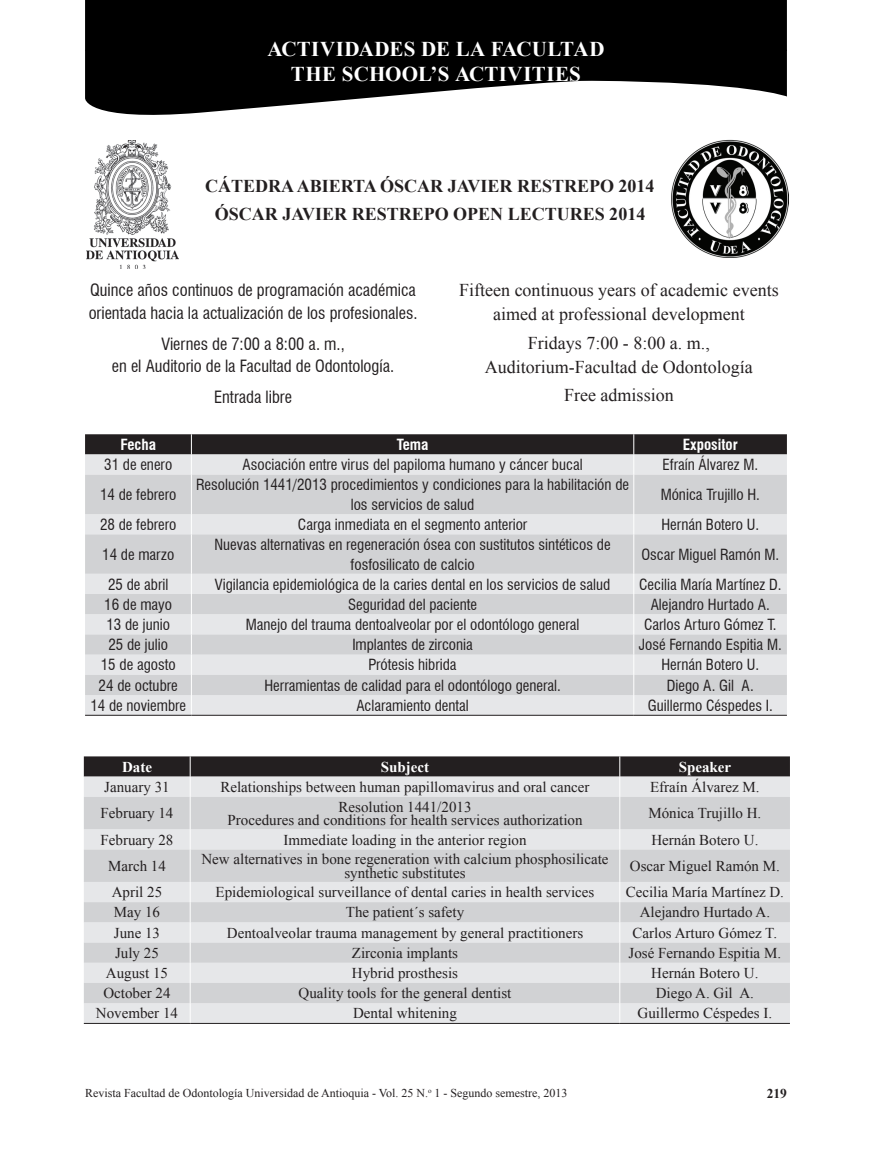
<style>
.page{position:relative;width:872px;height:1149px;background:#fff}
.page>*{position:absolute;margin:0;border:0;box-sizing:border-box;transform-origin:0 0}
.t1{font:700 21px/25.2px "Times New Roman";letter-spacing:.01em;color:#fff;text-align:center}
.t2{font:18px/24px "Times New Roman";color:#231f20;text-align:center}
.t3{font:700 18px/27.5px "Times New Roman";color:#231f20;text-align:center}
.t4{font:condensed 16.5px/22.5px "Swiss 721 BT";color:#231f20}
.t5{font:condensed 15px/19.5px "Swiss 721 BT";color:#231f20;text-align:center}
.t6{font:15px/13.5px "Times New Roman";color:#231f20;text-align:center}
.t7{font:700 condensed 15px "Swiss 721 BT";color:#fff}
.t8{font:700 15px "Times New Roman";color:#fff}
.t9{font:700 13.5px "Times New Roman";color:#231f20}
.t10{font:12px "Times New Roman";color:#231f20}
</style>
<div class="page">
<div style="left:85px;top:694px;width:702px;height:20px;background:#e6e7e9"></div>
<svg style="left:85px;top:474px;width:702px;height:220px;background:#d8d9db"></svg>
<svg style="left:85px;top:434px;width:702px;height:40px;background:#858385"></svg>
<hr style="left:191px;top:474px;width:1px;height:40px;background:#fff">
<hr style="left:633px;top:474px;width:1px;height:40px;background:#fff">
<svg style="left:191px;top:514px;width:1px;height:20px"></svg>
<svg style="left:633px;top:514px;width:1px;height:20px"></svg>
<hr style="left:191px;top:534px;width:1px;height:39px;background:#fff">
<hr style="left:633px;top:534px;width:1px;height:39px;background:#fff">
<svg style="left:191px;top:573px;width:1px;height:141px"></svg>
<svg style="left:633px;top:573px;width:1px;height:141px"></svg>
<hr style="left:85px;top:714px;width:106px;height:1px;background:#231f20">
<hr style="left:191px;top:714px;width:443px;height:1px;background:#231f20">
<hr style="left:634px;top:714px;width:153px;height:1px;background:#231f20">
<div style="left:84px;top:1002px;width:706px;height:20px;background:#e6e7e9"></div>
<svg style="left:84px;top:796px;width:706px;height:206px;background:#d9dadc"></svg>
<svg style="left:84px;top:756px;width:706px;height:40px;background:#858385"></svg>
<hr style="left:190px;top:796px;width:1px;height:33px;background:#fff">
<hr style="left:619px;top:796px;width:1px;height:33px;background:#fff">
<svg style="left:190px;top:829px;width:1px;height:20px"></svg>
<svg style="left:619px;top:829px;width:1px;height:20px"></svg>
<hr style="left:190px;top:849px;width:1px;height:32px;background:#fff">
<hr style="left:619px;top:849px;width:1px;height:32px;background:#fff">
<svg style="left:190px;top:881px;width:1px;height:141px"></svg>
<svg style="left:619px;top:881px;width:1px;height:141px"></svg>
<hr style="left:84px;top:1022px;width:106px;height:1px;background:#231f20">
<hr style="left:190px;top:1022px;width:430px;height:1px;background:#231f20">
<hr style="left:620px;top:1022px;width:170px;height:1px;background:#231f20">
<svg style="left:85px;top:0;width:702px;height:115px;fill:#000"></svg>
<img style="left:87px;top:140px;width:91px;height:128px">
<img style="left:671px;top:139px;width:117px;height:118px">
<h1 class="t1" style="left:267px;top:36px;width:338px">ACTIVIDADES DE LA FACULTAD<br>THE SCHOOL’S ACTIVITIES</h1>
<p class="t3" style="left:205px;top:172px;width:451px">CÁTEDRA ABIERTA ÓSCAR JAVIER RESTREPO 2014<br>ÓSCAR JAVIER RESTREPO OPEN LECTURES 2014</p>
<p class="t4" style="left:89px;top:279px;width:330px">Quince años continuos de programación académica orientada hacia la actualización de los profesionales.</p>
<p class="t4" style="left:112px;top:332px;width:284px;text-align:center">Viernes de 7:00 a 8:00 a. m.,<br>en el Auditorio de la Facultad de Odontología.</p>
<p class="t4" style="left:214px;top:386px;width:79px">Entrada libre</p>
<p class="t2" style="left:459px;top:278px;width:321px">Fifteen continuous years of academic events aimed at professional development</p>
<p class="t2" style="left:485px;top:330px;width:269px">Fridays 7:00 - 8:00 a. m.,<br>Auditorium-Facultad de Odontología</p>
<p class="t2" style="left:564px;top:382px;width:111px">Free admission</p>
<p class="t7" style="left:120px;top:435px;width:37px">Fecha</p>
<p class="t7" style="left:397px;top:435px;width:33px">Tema</p>
<p class="t7" style="left:683px;top:435px;width:56px">Expositor</p>
<p class="t5" style="left:104px;top:455px;width:70px">31 de enero</p>
<p class="t5" style="left:242px;top:455px;width:342px">Asociación entre virus del papiloma humano y cáncer bucal</p>
<p class="t5" style="left:662px;top:455px;width:97px">Efraín Álvarez M.</p>
<p class="t5" style="left:100px;top:485px;width:78px">14 de febrero</p>
<p class="t5" style="left:196px;top:475px;width:434px">Resolución 1441/2013 procedimientos y condiciones para la habilitación de los servicios de salud</p>
<p class="t5" style="left:660px;top:485px;width:101px">Mónica Trujillo H.</p>
<p class="t5" style="left:100px;top:514px;width:78px">28 de febrero</p>
<p class="t5" style="left:298px;top:514px;width:231px">Carga inmediata en el segmento anterior</p>
<p class="t5" style="left:661px;top:514px;width:99px">Hernán Botero U.</p>
<p class="t5" style="left:102px;top:544px;width:73px">14 de marzo</p>
<p class="t5" style="left:214px;top:534px;width:397px">Nuevas alternativas en regeneración ósea con sustitutos sintéticos de fosfosilicato de calcio</p>
<p class="t5" style="left:641px;top:544px;width:139px">Oscar Miguel Ramón M.</p>
<p class="t5" style="left:108px;top:574px;width:62px">25 de abril</p>
<p class="t5" style="left:215px;top:574px;width:397px">Vigilancia epidemiológica de la caries dental en los servicios de salud</p>
<p class="t5" style="left:639px;top:574px;width:144px">Cecilia María Martínez D.</p>
<p class="t5" style="left:104px;top:594px;width:69px">16 de mayo</p>
<p class="t5" style="left:348px;top:594px;width:130px">Seguridad del paciente</p>
<p class="t5" style="left:650px;top:594px;width:121px">Alejandro Hurtado A.</p>
<p class="t5" style="left:106px;top:614px;width:65px">13 de junio</p>
<p class="t5" style="left:246px;top:614px;width:335px">Manejo del trauma dentoalveolar por el odontólogo general</p>
<p class="t5" style="left:644px;top:614px;width:134px">Carlos Arturo Gómez T.</p>
<p class="t5" style="left:108px;top:634px;width:61px">25 de julio</p>
<p class="t5" style="left:352px;top:634px;width:122px">Implantes de zirconia</p>
<p class="t5" style="left:639px;top:634px;width:144px">José Fernando Espitia M.</p>
<p class="t5" style="left:101px;top:655px;width:76px">15 de agosto</p>
<p class="t5" style="left:368px;top:655px;width:90px">Prótesis hibrida</p>
<p class="t5" style="left:661px;top:655px;width:99px">Hernán Botero U.</p>
<p class="t5" style="left:99px;top:675px;width:81px">24 de octubre</p>
<p class="t5" style="left:264px;top:675px;width:298px">Herramientas de calidad para el odontólogo general.</p>
<p class="t5" style="left:667px;top:675px;width:88px">Diego A. Gil A.</p>
<p class="t5" style="left:90px;top:695px;width:97px">14 de noviembre</p>
<p class="t5" style="left:356px;top:695px;width:114px">Aclaramiento dental</p>
<p class="t5" style="left:648px;top:695px;width:126px">Guillermo Céspedes I.</p>
<p class="t8" style="left:122px;top:756px;width:31px">Date</p>
<p class="t8" style="left:381px;top:756px;width:50px">Subject</p>
<p class="t8" style="left:678px;top:756px;width:54px">Speaker</p>
<p class="t6" style="left:104px;top:779px;width:67px">January 31</p>
<p class="t6" style="left:220px;top:779px;width:371px">Relationships between human papillomavirus and oral cancer</p>
<p class="t6" style="left:650px;top:779px;width:111px">Efraín Álvarez M.</p>
<p class="t6" style="left:101px;top:806px;width:74px">February 14</p>
<p class="t6" style="left:227px;top:799px;width:356px">Resolution 1441/2013<br>Procedures and conditions for health services authorization</p>
<p class="t6" style="left:648px;top:806px;width:114px">Mónica Trujillo H.</p>
<p class="t6" style="left:101px;top:832px;width:74px">February 28</p>
<p class="t6" style="left:283px;top:832px;width:244px">Immediate loading in the anterior region</p>
<p class="t6" style="left:651px;top:832px;width:109px">Hernán Botero U.</p>
<p class="t6" style="left:108px;top:858px;width:59px">March 14</p>
<p class="t6" style="left:201px;top:851px;width:409px">New alternatives in bone regeneration with calcium phosphosilicate synthetic substitutes</p>
<p class="t6" style="left:630px;top:858px;width:151px">Oscar Miguel Ramón M.</p>
<p class="t6" style="left:112px;top:884px;width:52px">April 25</p>
<p class="t6" style="left:216px;top:884px;width:380px">Epidemiological surveillance of dental caries in health services</p>
<p class="t6" style="left:625px;top:884px;width:160px">Cecilia María Martínez D.</p>
<p class="t6" style="left:114px;top:905px;width:48px">May 16</p>
<p class="t6" style="left:346px;top:905px;width:120px">The patient´s safety</p>
<p class="t6" style="left:639px;top:905px;width:132px">Alejandro Hurtado A.</p>
<p class="t6" style="left:114px;top:925px;width:48px">June 13</p>
<p class="t6" style="left:227px;top:925px;width:358px">Dentoalveolar trauma management by general practitioners</p>
<p class="t6" style="left:632px;top:925px;width:146px">Carlos Arturo Gómez T.</p>
<p class="t6" style="left:115px;top:945px;width:45px">July 25</p>
<p class="t6" style="left:352px;top:945px;width:108px">Zirconia implants</p>
<p class="t6" style="left:628px;top:945px;width:154px">José Fernando Espitia M.</p>
<p class="t6" style="left:106px;top:965px;width:64px">August 15</p>
<p class="t6" style="left:352px;top:965px;width:108px">Hybrid prosthesis</p>
<p class="t6" style="left:651px;top:965px;width:109px">Hernán Botero U.</p>
<p class="t6" style="left:103px;top:985px;width:69px">October 24</p>
<p class="t6" style="left:298px;top:985px;width:214px">Quality tools for the general dentist</p>
<p class="t6" style="left:655px;top:985px;width:100px">Diego A. Gil A.</p>
<p class="t6" style="left:96px;top:1006px;width:84px">November 14</p>
<p class="t6" style="left:353px;top:1006px;width:105px">Dental whitening</p>
<p class="t6" style="left:637px;top:1006px;width:136px">Guillermo Céspedes I.</p>
<p class="t10" style="left:85px;top:1084px;width:484px">Revista Facultad de Odontología Universidad de Antioquia - Vol. 25 N.<sup>o</sup> 1 - Segundo semestre, 2013</p>
<p class="t9" style="left:766px;top:1083px;width:22px">219</p>
</div>
